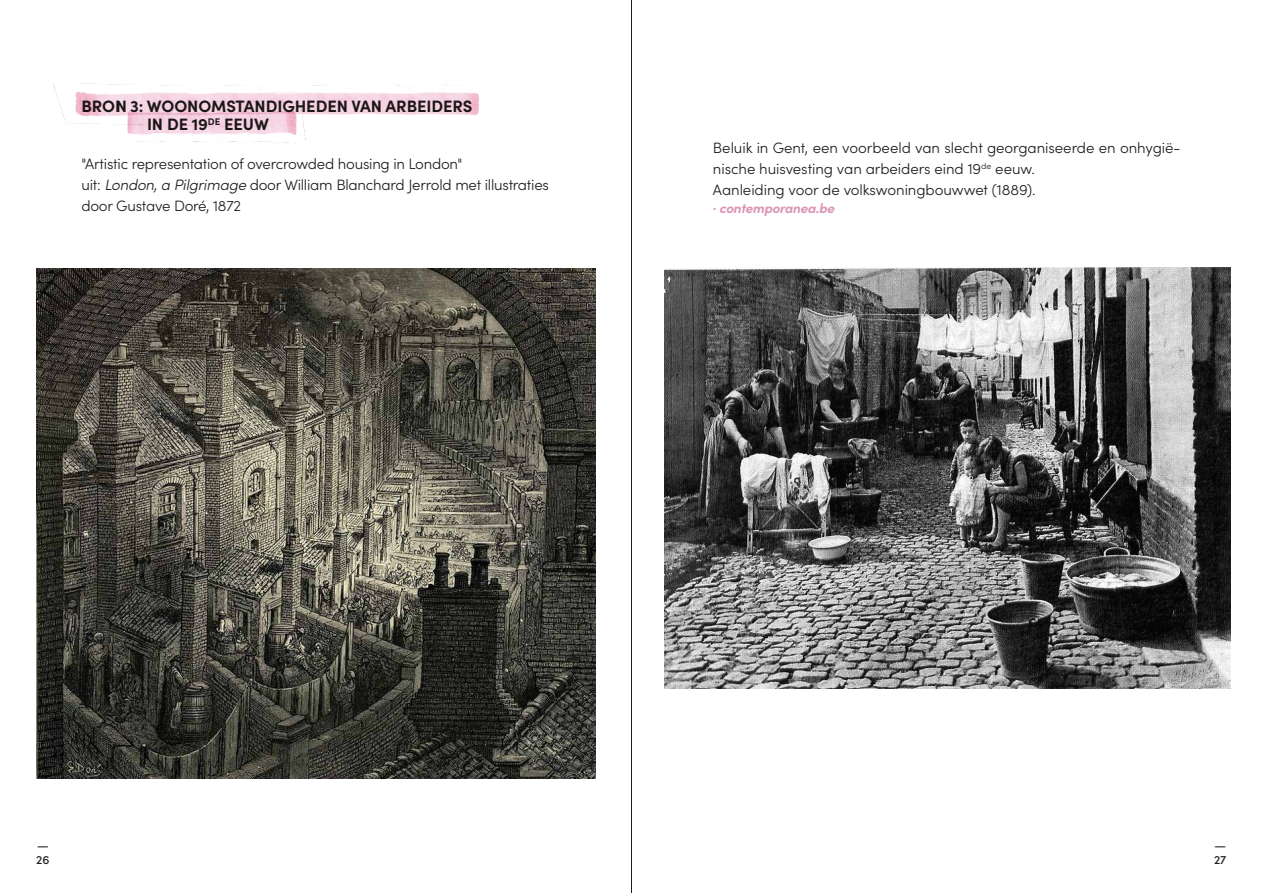
<style>
.page{position:relative;width:1263px;height:893px;background:#fff}
.page>*{position:absolute;margin:0;border:0;box-sizing:border-box;transform-origin:0 0}
.t1{font:700 16.5px/18px "Sofia Pro";letter-spacing:-.005em;color:#1d1d1b}
.t2{font:300 15px/21px "Sofia Pro";letter-spacing:-.015em;color:#1d1d1b}
.t3{font:italic 700 13.5px "Sofia Pro";letter-spacing:-.02em;color:#db95b2}
.t4{font:500 12px/18px "Sofia Pro";color:#1d1d1b;scale:1.5 1}
.s1{font-style:italic}
</style>
<div class="page">
<img style="left:36px;top:269px;width:560px;height:510px">
<img style="left:664px;top:267px;width:566px;height:421px">
<img style="left:53px;top:83px;width:427px;height:41px">
<img style="left:119px;top:101px;width:186px;height:43px">
<p class="t1" style="left:147px;top:96px;width:327px;text-indent:-66px">BRON 3: WOONOMSTANDIGHEDEN VAN ARBEIDERS<br>IN DE 19<sup>DE</sup> EEUW</p>
<p class="t2" style="left:81px;top:153px;width:469px">"Artistic representation of overcrowded housing in London"<br>uit: <span class="s1">London, a Pilgrimage</span> door William Blanchard Jerrold met illustraties door Gustave Doré, 1872</p>
<p class="t2" style="left:713px;top:136px;width:469px">Beluik in Gent, een voorbeeld van slecht georganiseerde en onhygië&shy;nische huisvesting van arbeiders eind 19<sup>de</sup> eeuw.<br>Aanleiding voor de volkswoningbouwwet (1889).</p>
<p class="t3" style="left:713px;top:198px;width:123px">. contemporanea.be</p>
<p class="t4" style="left:36px;top:832px;width:10px">_<br>26</p>
<p class="t4" style="left:1214px;top:832px;width:10px">_<br>27</p>
</div>
